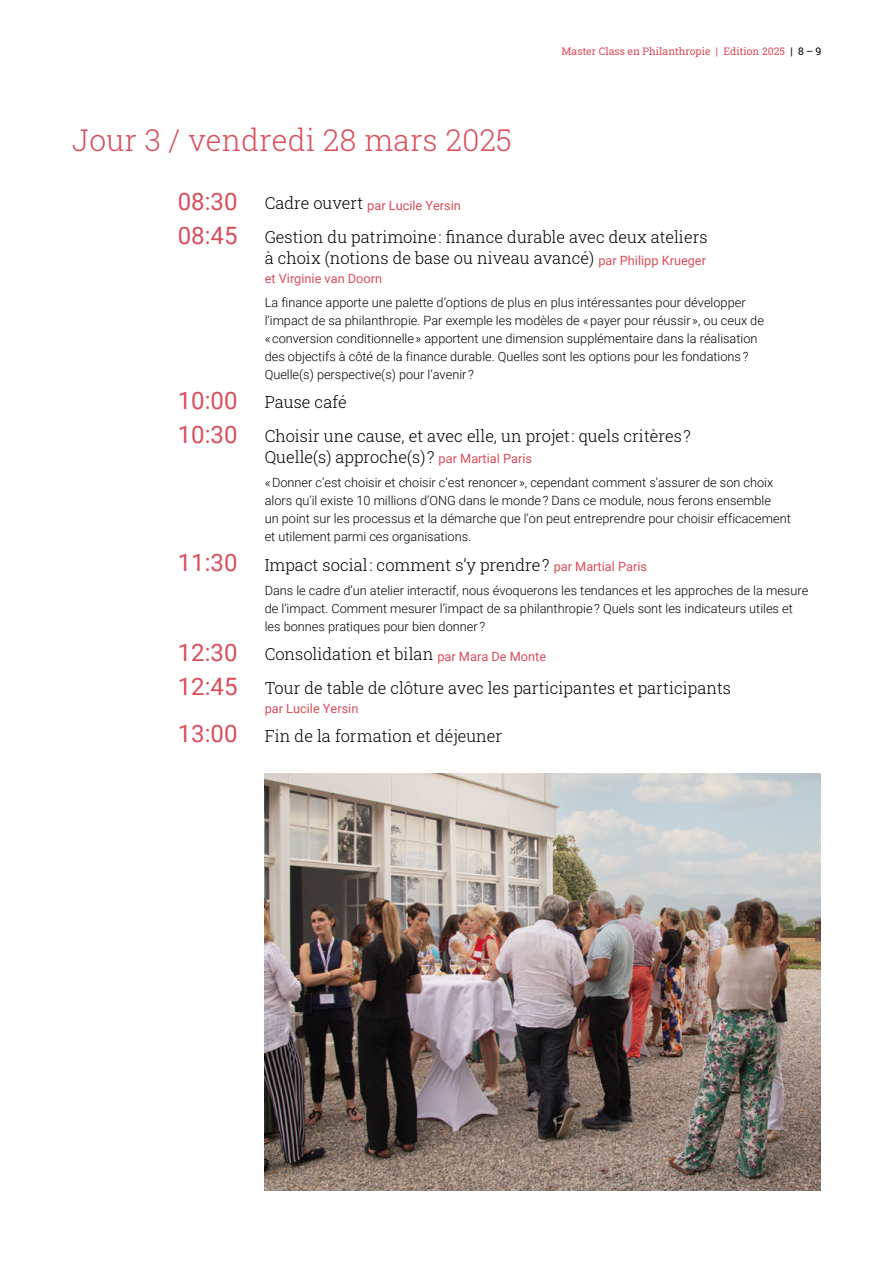
<style>
.page{position:relative;width:893px;height:1263px;background:#fff}
.page>*{position:absolute;margin:0;border:0;box-sizing:border-box;transform-origin:0 0}
.t1{font:300 30px "Roboto Slab";letter-spacing:.01em;color:#d94e5a}
.t2{font:300 16.5px/34px "Roboto Slab";color:#000}
.t3{font:300 12.75px/18px "Roboto";color:#000}
.t4{font:12.75px "Roboto";color:#d94e5a}
.t5{font:10.5px "Roboto Slab";color:#d94e5a}
.s1{color:#000}
.s2{font-size:24px}
.s3{font-family:"Roboto Slab";font-weight:300;font-size:16.5px;color:#000}
.s4{font-family:"Roboto";font-weight:400;font-size:24px;color:#d94e5a}
.s5{font-family:"Roboto";font-weight:400;font-size:12.75px;color:#d94e5a}
</style>
<div class="page">
<img style="left:265px;top:774px;width:556px;height:417px">
<p class="t5" style="left:561px;top:44px;width:261px">Master Class en Philanthropie | Edition 2025 <span class="s1">| 8 – 9</span></p>
<h1 class="t1" style="left:72px;top:120px;width:441px">Jour 3 / vendredi 28 mars 2025</h1>
<p class="t4" style="left:178px;top:196px;width:285px"><span class="s2">08:30</span> <span class="s3">Cadre ouvert</span> par Lucile Yersin</p>
<p class="t2" style="left:178px;top:226px;width:531px;line-height:21px;text-align:right"><span class="s4">08:45</span> Gestion du patrimoine: finance durable avec deux ateliers à choix (notions de base ou niveau avancé) <span class="s5">par Philipp Krueger</span></p>
<p class="t4" style="left:265px;top:269px;width:119px">et Virginie van Doorn</p>
<p class="t3" style="left:265px;top:293px;width:501px">La finance apporte une palette d’options de plus en plus intéressantes pour développer l’impact de sa philanthropie. Par exemple les modèles de « payer pour réussir », ou ceux de « conversion conditionnelle » apportent une dimension supplémentaire dans la réalisation des objectifs à côté de la finance durable. Quelles sont les options pour les fondations ?<br>Quelle(s) perspective(s) pour l’avenir ?</p>
<p class="t2" style="left:178px;top:384px;width:515px"><span class="s4">10:00</span> Pause café<br><span class="s4">10:30</span> Choisir une cause, et avec elle, un projet: quels critères?</p>
<p class="t2" style="left:265px;top:439px;width:269px">Quelle(s) approche(s)? <span class="s5">par Martial Paris</span></p>
<p class="t3" style="left:265px;top:473px;width:528px">« Donner c’est choisir et choisir c’est renoncer », cependant comment s’assurer de son choix alors qu’il existe 10 millions d’ONG dans le monde ? Dans ce module, nous ferons ensemble<br>un point sur les processus et la démarche que l’on peut entreprendre pour choisir efficacement et utilement parmi ces organisations.</p>
<p class="t2" style="left:178px;top:547px;width:471px"><span class="s4">11:30</span> Impact social: comment s’y prendre? <span class="s5">par Martial Paris</span></p>
<p class="t3" style="left:265px;top:581px;width:545px">Dans le cadre d’un atelier interactif, nous évoquerons les tendances et les approches de la mesure de l’impact. Comment mesurer l’impact de sa philanthropie ? Quels sont les indicateurs utiles et les bonnes pratiques pour bien donner ?</p>
<p class="t2" style="left:178px;top:637px;width:555px"><span class="s4">12:30</span> Consolidation et bilan <span class="s5">par Mara De Monte<br></span><span class="s4">12:45</span> Tour de table de clôture avec les participantes et participants</p>
<p class="t4" style="left:265px;top:699px;width:95px">par Lucile Yersin</p>
<p class="t2" style="left:178px;top:718px;width:326px"><span class="s4">13:00</span> Fin de la formation et déjeuner</p>
</div>
